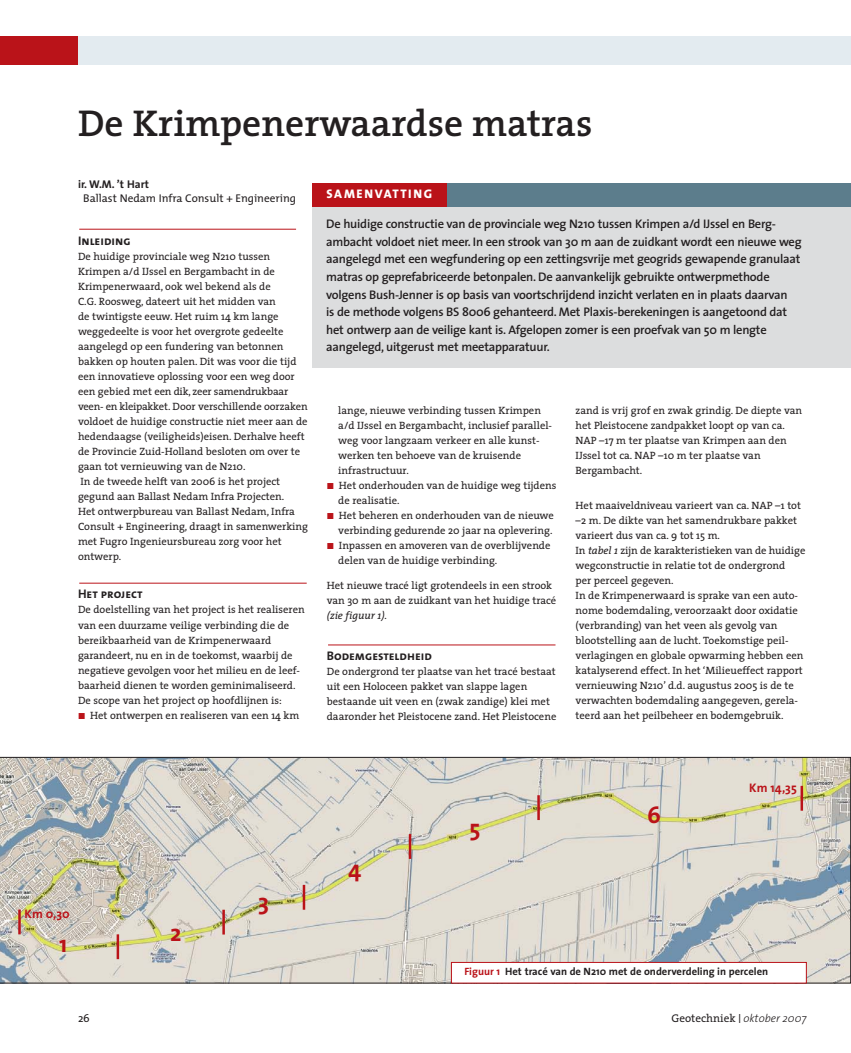
<style>
.page{position:relative;width:851px;height:1053px;background:#fff}
.page>*{position:absolute;margin:0;border:0;box-sizing:border-box;transform-origin:0 0}
.t1{font:600 37.5px "The Serif";color:#231f20}
.t2{font:700 23.75px "The Sans";color:#ba1319}
.t3{font:600 12.5px/17.5px "The Sans";letter-spacing:-.02em;color:#231f20}
.t4{font:12.5px "The Mix Bold Caps";color:#231f20}
.t5{font:700 12.5px "The Sans";color:#ba1319}
.t6{font:800 12.5px "The Sans";letter-spacing:.135em;color:#fff}
.t7{font:11.25px "The Mix";color:#231f20}
.t8{font:11.25px "The Serif";color:#231f20}
.t9{font:700 11.25px "The Sans";color:#231f20}
.t10{font:11.25px "The Sans";color:#231f20}
.t11{font:10.62px/15px "The Serif";color:#231f20}
.t12{font:700 10.62px "The Sans";color:#231f20}
.t13{font:italic 10.62px "The Serif";color:#231f20}
.s1{font-style:italic}
.s2{color:#ba1319}
.s3{font-family:"Helvetica";font-size:12.5px}
.s4{font-family:"The Sans";font-weight:300;font-style:italic}
</style>
<div class="page">
<svg style="left:0;top:757px;width:850px;height:226px;background:#d4d1c7"></svg>
<div style="left:451px;top:962px;width:355px;height:20px;background:#fff"></div>
<div style="left:451px;top:962px;width:355px;height:21px;border:1px solid #ba1319"></div>
<div style="left:0;top:37px;width:850px;height:28px;background:#e3ebf0"></div>
<hr style="left:328px;top:644px;width:227px;height:1px;background:#ba1319">
<hr style="left:79px;top:583px;width:227px;height:1px;background:#ba1319">
<hr style="left:79px;top:229px;width:217px;height:1px;background:#ba1319">
<div style="left:0;top:37px;width:78px;height:28px;background:#ba1319"></div>
<div style="left:312px;top:192px;width:538px;height:176px;background:#dcddde"></div>
<div style="left:439px;top:184px;width:411px;height:23px;background:#5c7d8c"></div>
<div style="left:312px;top:184px;width:134px;height:23px;background:#ba1319"></div>
<hr style="left:117px;top:934px;width:2px;height:25px;background:#ba1319">
<hr style="left:18px;top:909px;width:3px;height:25px;background:#ba1319">
<hr style="left:303px;top:884px;width:2px;height:25px;background:#ba1319">
<hr style="left:408px;top:834px;width:3px;height:24px;background:#ba1319">
<hr style="left:537px;top:795px;width:2px;height:25px;background:#ba1319">
<hr style="left:800px;top:785px;width:2px;height:25px;background:#ba1319">
<hr style="left:222px;top:909px;width:3px;height:25px;background:#ba1319">
<h1 class="t1" style="left:78px;top:109px;width:516px">De Krimpenerwaardse matras</h1>
<p class="t9" style="left:78px;top:180px;width:73px">ir. W.M. ’t Hart</p>
<p class="t7" style="left:83px;top:193px;width:214px">Ballast Nedam Infra Consult + Engineering</p>
<p class="t4" style="left:78px;top:233px;width:54px">Inleiding</p>
<p class="t11" style="left:78px;top:249px;width:231px">De huidige provinciale weg N210 tussen Krimpen a/d IJssel en Bergambacht in de Krimpenerwaard, ook wel bekend als de<br>C.G. Roosweg, dateert uit het midden van<br>de twintigste eeuw. Het ruim 14 km lange weggedeelte is voor het overgrote gedeelte aangelegd op een fundering van betonnen bakken op houten palen. Dit was voor die tijd een innovatieve oplossing voor een weg door een gebied met een dik, zeer samendrukbaar veen- en kleipakket. Door verschillende oorzaken voldoet de huidige constructie niet meer aan de hedendaagse (veiligheids)eisen. Derhalve heeft de Provincie Zuid-Holland besloten om over te gaan tot vernieuwing van de N210.<br>In de tweede helft van 2006 is het project gegund aan Ballast Nedam Infra Projecten.<br>Het ontwerpbureau van Ballast Nedam, Infra Consult + Engineering, draagt in samenwerking met Fugro Ingenieursbureau zorg voor het ontwerp.</p>
<p class="t4" style="left:78px;top:587px;width:66px">Het project</p>
<p class="t11" style="left:78px;top:603px;width:228px">De doelstelling van het project is het realiseren van een duurzame veilige verbinding die de bereikbaarheid van de Krimpenerwaard garandeert, nu en in de toekomst, waarbij de negatieve gevolgen voor het milieu en de leef&shy;baarheid dienen te worden geminimaliseerd.<br>De scope van het project op hoofdlijnen is:</p>
<p class="t11" style="left:90px;top:708px;width:211px">Het ontwerpen en realiseren van een 14 km</p>
<p class="t6" style="left:326px;top:189px;width:107px">SAMENVATTING</p>
<p class="t3" style="left:326px;top:217px;width:477px">De huidige constructie van de provinciale weg N210 tussen Krimpen a/d IJssel en Berg&shy;ambacht voldoet niet meer. In een strook van 30 m aan de zuidkant wordt een nieuwe weg aangelegd met een wegfundering op een zettingsvrije met geogrids gewapende granulaat matras op geprefabriceerde betonpalen. De aanvankelijk gebruikte ontwerpmethode volgens Bush-Jenner is op basis van voortschrijdend inzicht verlaten en in plaats daarvan<br>is de methode volgens BS 8006 gehanteerd. Met Plaxis-berekeningen is aangetoond dat het ontwerp aan de veilige kant is. Afgelopen zomer is een proefvak van 50 m lengte aangelegd, uitgerust met meetapparatuur.</p>
<p class="t11" style="left:338px;top:404px;width:219px">lange, nieuwe verbinding tussen Krimpen a/d IJssel en Bergambacht, inclusief parallel&shy;weg voor langzaam verkeer en alle kunst&shy;werken ten behoeve van de kruisende infrastructuur.<br>Het onderhouden van de huidige weg tijdens de realisatie.<br>Het beheren en onderhouden van de nieuwe verbinding gedurende 20 jaar na oplevering.<br>Inpassen en amoveren van de overblijvende delen van de huidige verbinding.</p>
<p class="t11" style="left:327px;top:579px;width:231px">Het nieuwe tracé ligt grotendeels in een strook van 30 m aan de zuidkant van het huidige tracé</p>
<p class="t13" style="left:327px;top:611px;width:62px">(zie figuur 1).</p>
<p class="t4" style="left:327px;top:648px;width:107px">Bodemgesteldheid</p>
<p class="t11" style="left:327px;top:665px;width:231px">De ondergrond ter plaatse van het tracé bestaat uit een Holoceen pakket van slappe lagen bestaande uit veen en (zwak zandige) klei met daaronder het Pleistocene zand. Het Pleistocene</p>
<p class="t11" style="left:575px;top:404px;width:228px">zand is vrij grof en zwak grindig. De diepte van het Pleistocene zandpakket loopt op van ca.<br>NAP –17 m ter plaatse van Krimpen aan den IJssel tot ca. NAP –10 m ter plaatse van Bergambacht.</p>
<p class="t11" style="left:575px;top:499px;width:231px">Het maaiveldniveau varieert van ca. NAP –1 tot –2 m. De dikte van het samendrukbare pakket varieert dus van ca. 9 tot 15 m.<br>In <span class="s1">tabel 1</span> zijn de karakteristieken van de huidige wegconstructie in relatie tot de ondergrond<br>per perceel gegeven.<br>In de Krimpenerwaard is sprake van een auto&shy;nome bodemdaling, veroorzaakt door oxidatie (verbranding) van het veen als gevolg van blootstelling aan de lucht. Toekomstige peil&shy;verlagingen en globale opwarming hebben een katalyserend effect. In het ‘Milieueffect rapport vernieuwing N210’ d.d. augustus 2005 is de te verwachten bodemdaling aangegeven, gerela&shy;teerd aan het peilbeheer en bodemgebruik.</p>
<p class="t5" style="left:25px;top:909px;width:47px">Km 0,30</p>
<h2 class="t2" style="left:59px;top:934px;width:10px">1</h2>
<p class="t10" style="left:78px;top:1013px;width:13px">26</p>
<h2 class="t2" style="left:170px;top:923px;width:13px">2</h2>
<h2 class="t2" style="left:258px;top:892px;width:12px">3</h2>
<h2 class="t2" style="left:348px;top:859px;width:15px">4</h2>
<h2 class="t2" style="left:469px;top:818px;width:13px">5</h2>
<h2 class="t2" style="left:647px;top:806px;width:15px">6</h2>
<p class="t5" style="left:749px;top:783px;width:49px">Km 14,35</p>
<p class="t12" style="left:464px;top:967px;width:305px"><span class="s2">Figuur 1</span> Het tracé van de N210 met de onderverdeling in percelen</p>
<p class="t8" style="left:671px;top:1014px;width:136px">Geotechniek <span class="s3">I</span> <span class="s4">oktober 2007</span></p>
</div>
